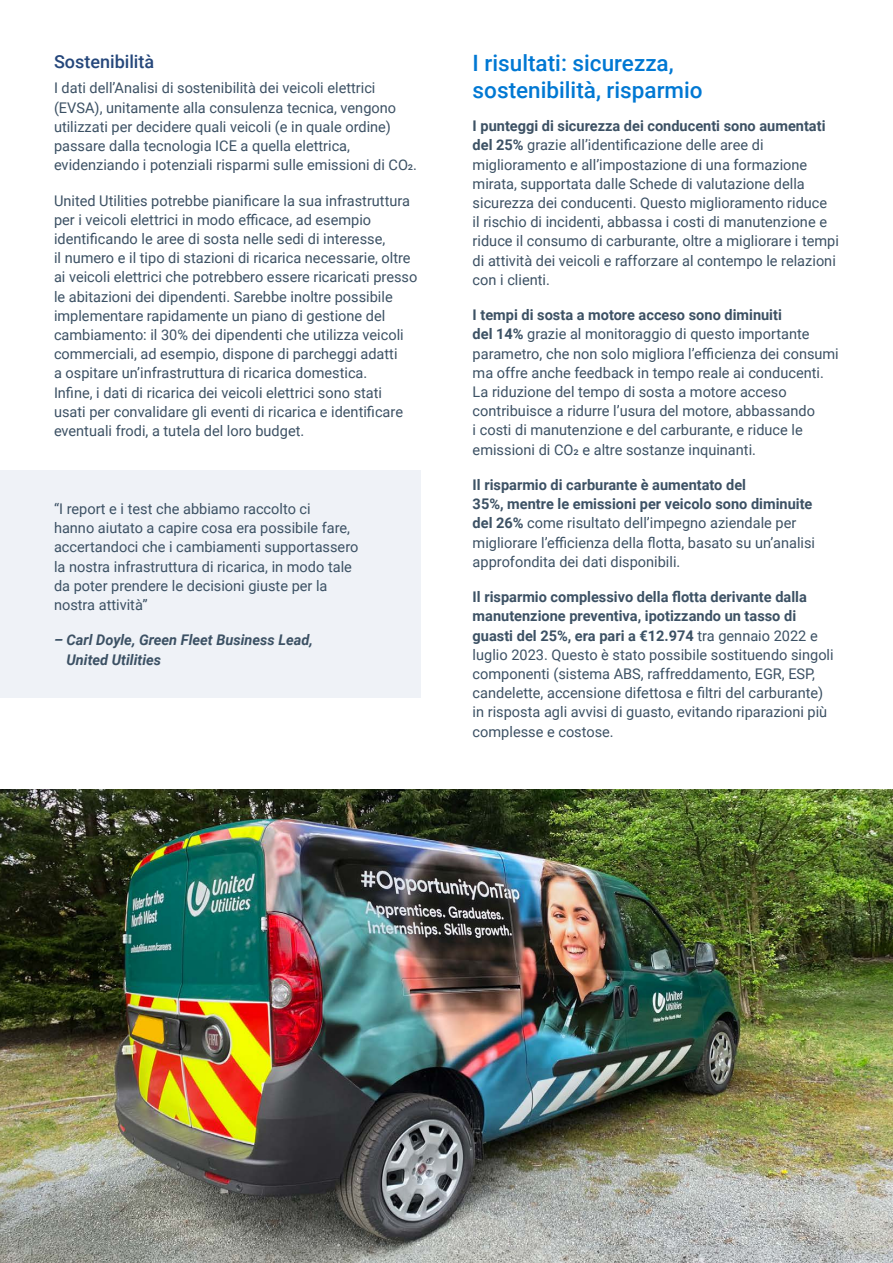
<style>
.page{position:relative;width:893px;height:1263px;background:#fff}
.page>*{position:absolute;margin:0;border:0;box-sizing:border-box;transform-origin:0 0}
.H2__Heading_2{font:500 22.5px/27px "Roboto";color:#0078d3}
.H3__Heading_3{font:500 18px "Roboto";color:#25477b}
.P__Body_Copy{font:14.7px/19.2px "Roboto";color:#3c5164}
.P__Body_Copy-2{font:italic 700 14.7px/19.2px "Roboto";color:#3c5164}
.s1{font-weight:700}
</style>
<div class="page">
<div style="left:0;top:470px;width:420px;height:228px;background:#eff2f7"></div>
<img style="left:0;top:789px;width:893px;height:474px">
<h3 class="H3__Heading_3" style="left:54px;top:48px;width:102px">Sostenibilità</h3>
<p class="P__Body_Copy" style="left:54px;top:78px;width:365px">I dati dell’Analisi di sostenibilità dei veicoli elettrici (EVSA), unitamente alla consulenza tecnica, vengono utilizzati per decidere quali veicoli (e in quale ordine) passare dalla tecnologia ICE a quella elettrica, evidenziando i potenziali risparmi sulle emissioni di CO2.</p>
<p class="P__Body_Copy" style="left:54px;top:190px;width:365px">United Utilities potrebbe pianificare la sua infrastruttura per i veicoli elettrici in modo efficace, ad esempio identificando le aree di sosta nelle sedi di interesse,<br>il numero e il tipo di stazioni di ricarica necessarie, oltre ai veicoli elettrici che potrebbero essere ricaricati presso le abitazioni dei dipendenti. Sarebbe inoltre possibile implementare rapidamente un piano di gestione del cambiamento: il 30% dei dipendenti che utilizza veicoli commerciali, ad esempio, dispone di parcheggi adatti<br>a ospitare un’infrastruttura di ricarica domestica.<br>Infine, i dati di ricarica dei veicoli elettrici sono stati usati per convalidare gli eventi di ricarica e identificare eventuali frodi, a tutela del loro budget.</p>
<p class="P__Body_Copy" style="left:54px;top:499px;width:306px">“I report e i test che abbiamo raccolto ci<br>hanno aiutato a capire cosa era possibile fare, accertandoci che i cambiamenti supportassero la nostra infrastruttura di ricarica, in modo tale da poter prendere le decisioni giuste per la nostra attività”</p>
<p class="P__Body_Copy-2" style="left:67px;top:630px;width:248px;text-indent:-13px">– Carl Doyle, Green Fleet Business Lead,<br>United Utilities</p>
<h2 class="H2__Heading_2" style="left:473px;top:49px;width:232px">I risultati: sicurezza, sostenibilità, risparmio</h2>
<p class="P__Body_Copy" style="left:473px;top:116px;width:368px"><span class="s1">I punteggi di sicurezza dei conducenti sono aumentati del 25%</span> grazie all’identificazione delle aree di miglioramento e all’impostazione di una formazione mirata, supportata dalle Schede di valutazione della sicurezza dei conducenti. Questo miglioramento riduce<br>il rischio di incidenti, abbassa i costi di manutenzione e riduce il consumo di carburante, oltre a migliorare i tempi di attività dei veicoli e rafforzare al contempo le relazioni con i clienti.</p>
<p class="P__Body_Copy" style="left:473px;top:305px;width:368px"><span class="s1">I tempi di sosta a motore acceso sono diminuiti<br>del 14%</span> grazie al monitoraggio di questo importante parametro, che non solo migliora l’efficienza dei consumi ma offre anche feedback in tempo reale ai conducenti.<br>La riduzione del tempo di sosta a motore acceso contribuisce a ridurre l’usura del motore, abbassando<br>i costi di manutenzione e del carburante, e riduce le emissioni di CO2 e altre sostanze inquinanti.</p>
<p class="P__Body_Copy" style="left:473px;top:475px;width:344px"><span class="s1">Il risparmio di carburante è aumentato del<br>35%, mentre le emissioni per veicolo sono diminuite del 26%</span> come risultato dell’impegno aziendale per migliorare l’efficienza della flotta, basato su un’analisi approfondita dei dati disponibili.</p>
<p class="P__Body_Copy" style="left:473px;top:587px;width:363px"><span class="s1">Il risparmio complessivo della flotta derivante dalla manutenzione preventiva, ipotizzando un tasso di guasti del 25%, era pari a €12.974</span> tra gennaio 2022 e luglio 2023. Questo è stato possibile sostituendo singoli componenti (sistema ABS, raffreddamento, EGR, ESP, candelette, accensione difettosa e filtri del carburante) in risposta agli avvisi di guasto, evitando riparazioni più complesse e costose.</p>
</div>
